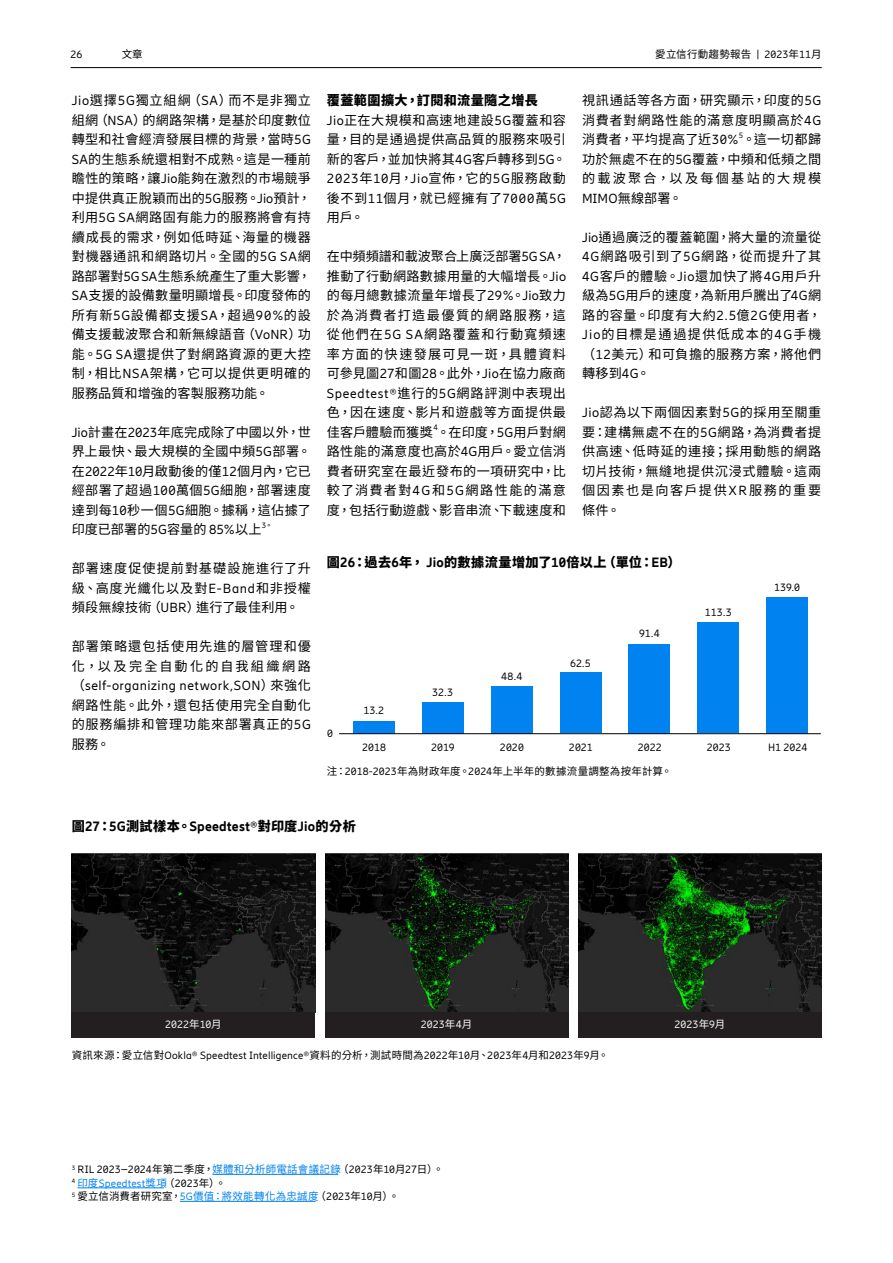
<style>
.page{position:relative;width:893px;height:1263px;background:#fff}
.page>*{position:absolute;margin:0;border:0;box-sizing:border-box;transform-origin:0 0}
.Body_copy_indent_BLA{font:13.2px/19.5px "Noto Sans CJ Ktc";letter-spacing:.045em;color:#000;text-align:justify}
.Body_copy_BLACK{font:13.2px/19.5px "Noto Sans CJ Ktc";letter-spacing:.025em;color:#000;text-align:justify}
.Graph_title_BLACK{font:900 13.2px "Noto Sans CJ Ktc";letter-spacing:.03em;color:#000}
.Graph_title_BLACK-2{font:800 13.2px "Ericsson Hilda";letter-spacing:.01em;color:#000}
.Body_sub_BLACK{font:900 13.2px "Noto Sans CJ Ktc";letter-spacing:.03em;color:#000}
.Footnote_BLACK{font:10.5px "Ericsson Hilda";letter-spacing:.015em;color:#000}
.Footnote_BLACK-2{font:10.5px "Noto Sans CJ Ktc";letter-spacing:.02em;color:#000}
.Graph_copy_WHITE{font:10.5px "Ericsson Hilda";letter-spacing:.015em;color:#000}
.Footnote_BLACK-3{font:10.5px "Ericsson Hilda";letter-spacing:.02em;color:#0082f0}
.Graph_copy_WHITE-2{font:10.5px "Ericsson Hilda";letter-spacing:.015em;color:#fafafa}
.Body_copy_indent_BLA-2{font:7.65px "Ericsson Hilda";color:#000}
.s1{font-family:"Ericsson Hilda"}
.s2{font-family:"Noto Sans CJ Ktc"}
.s3{font-family:"Ericsson Hilda";font-weight:800}
.s4{font-family:"Noto Sans CJ Ktc";font-weight:900}
.s5{font-family:"Noto Sans CJ Ktc";color:#0082f0}
.s6{font-family:"Noto Sans CJ Ktc";color:#000}
.s7{color:#000}
.s8{font-family:"Ericsson Hilda";color:#0082f0}
.s9{color:#0082f0}
</style>
<div class="page">
<hr style="left:71px;top:67px;width:751px;height:1px;background:#000">
<hr style="left:212px;top:1174px;width:126px;height:1px;background:#0082f0">
<hr style="left:78px;top:1187px;width:86px;height:1px;background:#0082f0">
<hr style="left:180px;top:1201px;width:136px;height:1px;background:#0082f0">
<img style="left:72px;top:853px;width:243px;height:159px">
<img style="left:325px;top:853px;width:243px;height:159px">
<img style="left:578px;top:853px;width:243px;height:159px">
<div style="left:72px;top:1012px;width:243px;height:26px;background:#231f20"></div>
<div style="left:325px;top:1012px;width:243px;height:26px;background:#231f20"></div>
<div style="left:578px;top:1012px;width:243px;height:26px;background:#231f20"></div>
<div style="left:353px;top:721px;width:42px;height:12px;background:#0082f0"></div>
<div style="left:422px;top:702px;width:42px;height:31px;background:#0082f0"></div>
<div style="left:491px;top:686px;width:42px;height:47px;background:#0082f0"></div>
<div style="left:559px;top:672px;width:42px;height:61px;background:#0082f0"></div>
<div style="left:628px;top:644px;width:42px;height:89px;background:#0082f0"></div>
<div style="left:697px;top:622px;width:42px;height:111px;background:#0082f0"></div>
<div style="left:766px;top:597px;width:42px;height:136px;background:#0082f0"></div>
<hr style="left:339px;top:733px;width:482px;height:1px;background:#000">
<p class="Footnote_BLACK-2" style="left:122px;top:48px;width:22px">文章</p>
<p class="Footnote_BLACK" style="left:71px;top:48px;width:13px">26</p>
<p class="Footnote_BLACK-2" style="left:655px;top:48px;width:168px">愛立信行動趨勢報告 <span class="s1">| 2023</span>年<span class="s1">11</span>月</p>
<p class="Body_copy_BLACK" style="left:72px;top:91px;width:241px"><span class="s1">Jio</span>選擇<span class="s1">5G</span>獨立組䋞（<span class="s1">SA</span>）而不是非獨立組網（<span class="s1">NSA</span>）的網路架構，是基於印度數位轉型和社會經濟發展目標的背景，當時<span class="s1">5G SA</span>的生態系統還相對不成熟。這是一種前瞻性的策略，讓<span class="s1">Jio</span>能夠在激烈的市場競爭中提供真正脫穎而出的<span class="s1">5G</span>服務。<span class="s1">Jio</span>預計，利用<span class="s1">5G SA</span>網路固有能力的服務將會有持續成長的需求，例如低時延、海量的機器對機器通訊和網路切片。全國的<span class="s1">5G SA</span>網路部署對<span class="s1">5G SA</span>生態系統產生了重大影響，<span class="s1">SA</span>支援的設備數量明顯增長。印度發佈的所有新<span class="s1">5G</span>設備都支援<span class="s1">SA</span>，超過<span class="s1">90%</span>的設備支援載波聚合和新無線語音（<span class="s1">VoNR</span>）功能。<span class="s1">5G SA</span>還提供了對網路資源的更大控制，相比<span class="s1">NSA</span>架構，它可以提供更明確的服務品質和增強的客製服務功能。</p>
<p class="Body_copy_indent_BLA" style="left:72px;top:422px;width:241px"><span class="s1">Jio</span>計畫在<span class="s1">2023</span>年底完成除了中國以外，世界上最快、最大規模的全國中頻<span class="s1">5G</span>部署。在<span class="s1">2022</span>年<span class="s1">10</span>月啟動後的僅<span class="s1">12</span>個月內，它已經部署了超過<span class="s1">100</span>萬個<span class="s1">5G</span>細胞，部署速度達到每<span class="s1">10</span>秒一個<span class="s1">5G</span>細胞。據稱，這佔據了印度已部署的<span class="s1">5G</span>容量的 <span class="s1">85%</span>以上</p>
<p class="Body_sub_BLACK" style="left:327px;top:93px;width:213px">覆蓋範圍擴大，訂閱和流量隨之增長</p>
<p class="Body_copy_indent_BLA" style="left:327px;top:110px;width:241px"><span class="s1">Jio</span>正在大規模和高速地建設<span class="s1">5G</span>覆蓋和容量，目的是通過提供高品質的服務來吸引新的客戶，並加快將其<span class="s1">4G</span>客戶轉移到<span class="s1">5G</span>。<span class="s1">2023</span>年<span class="s1">10</span>月，<span class="s1">Jio</span>宣佈，它的<span class="s1">5G</span>服務啟動後不到<span class="s1">11</span>個月，就已經擁有了<span class="s1">7000</span>萬<span class="s1">5G</span>用戶。</p>
<p class="Body_copy_indent_BLA" style="left:327px;top:247px;width:241px">在中頻頻譜和載波聚合上廣泛部署<span class="s1">5G SA</span>，推動了行動網路數據用量的大幅增長。<span class="s1">Jio</span>的每月總數據流量年增長了<span class="s1">29%</span>。<span class="s1">Jio</span>致力於為消費者打造最優質的網路服務，這從他們在<span class="s1">5G SA</span>網路覆蓋和行動寬頻速率方面的快速發展可見一斑，具體資料可參見圖<span class="s1">27</span>和圖<span class="s1">28</span>。此外，<span class="s1">Jio</span>在協力廠商<span class="s1">Speedtest®</span>進行的<span class="s1">5G</span>網路評測中表現出色，因在速度、影片和遊戲等方面提供最佳客戶體驗而獲獎。在印度，<span class="s1">5G</span>用戶對網</p>
<p class="Body_copy_indent_BLA" style="left:582px;top:91px;width:241px">視訊通話等各方面，研究顯示，印度的<span class="s1">5G</span>消費者對網路性能的滿意度明顯高於<span class="s1">4G</span>消費者，平均提高了近<span class="s1">30%</span> 。這一切都歸</p>
<p class="Body_copy_indent_BLA-2" style="left:739px;top:131px;width:6px">5</p>
<p class="Body_copy_indent_BLA" style="left:582px;top:149px;width:241px">功於無處不在的<span class="s1">5G</span>覆蓋，中頻和低頻之間的載波聚合，以及每個基站的大規模<span class="s1">MIMO</span>無線部署。</p>
<p class="Body_copy_indent_BLA" style="left:582px;top:227px;width:241px"><span class="s1">Jio</span>通過廣泛的覆蓋範圍，將大量的流量從<span class="s1">4G</span>網路吸引到了<span class="s1">5G</span>網路，從而提升了其<span class="s1">4G</span>客戶的體驗。<span class="s1">Jio</span>還加快了將<span class="s1">4G</span>用戶升級為<span class="s1">5G</span>用戶的速度，為新用戶騰出了<span class="s1">4G</span>網路的容量。印度有大約<span class="s1">2.5</span>億<span class="s1">2G</span>使用者，<span class="s1">Jio</span>的目標是通過提供低成本的<span class="s1">4G</span>手機（<span class="s1">12</span>美元）和可負擔的服務方案，將他們轉移到<span class="s1">4G</span>。</p>
<p class="Body_copy_indent_BLA" style="left:582px;top:403px;width:241px"><span class="s1">Jio</span>認為以下兩個因素對<span class="s1">5G</span>的採用至關重要：建構無處不在的<span class="s1">5G</span>網路，為消費者提供高速、低時延的連接；採用動態的網路切片技術，無縫地提供沉浸式體驗。這兩個因素也是向客戶提供<span class="s1">XR</span>服務的重要條件。</p>
<p class="Body_copy_indent_BLA-2" style="left:433px;top:423px;width:6px">4</p>
<p class="Body_copy_indent_BLA" style="left:327px;top:442px;width:241px">路性能的滿意度也高於<span class="s1">4G</span>用戶。愛立信消費者研究室在最近發布的一項研究中，比較了消費者對<span class="s1">4G</span>和<span class="s1">5G</span>網路性能的滿意度，包括行動遊戲、影音串流、下載速度和</p>
<p class="Body_copy_indent_BLA-2" style="left:262px;top:521px;width:13px">3<span class="s2">。</span></p>
<p class="Body_copy_indent_BLA" style="left:72px;top:559px;width:241px">部署速度促使提前對基礎設施進行了升級、高度光纖化以及對<span class="s1">E-Band</span>和非授權頻段無線技術（<span class="s1">UBR</span>）進行了最佳利用。</p>
<p class="Body_copy_indent_BLA" style="left:72px;top:637px;width:241px">部署策略還包括使用先進的層管理和優化，以及完全自動化的自我組織網路（<span class="s1">self-organizing network,SON</span>）來強化網路性能。此外，還包括使用完全自動化的服務編排和管理功能來部署真正的<span class="s1">5G</span>服務。</p>
<p class="Graph_title_BLACK" style="left:327px;top:555px;width:355px">圖<span class="s3">26</span>：過去<span class="s3">6</span>年， <span class="s3">Jio</span>的數據流量增加了<span class="s3">10</span>倍以上（單位：<span class="s3">EB</span>）</p>
<p class="Graph_copy_WHITE" style="left:774px;top:581px;width:27px">139.0</p>
<p class="Graph_copy_WHITE" style="left:705px;top:606px;width:28px">113.3</p>
<p class="Graph_copy_WHITE" style="left:639px;top:627px;width:22px">91.4</p>
<p class="Graph_copy_WHITE" style="left:570px;top:657px;width:22px">62.5</p>
<p class="Graph_copy_WHITE" style="left:501px;top:670px;width:22px">48.4</p>
<p class="Graph_copy_WHITE" style="left:432px;top:686px;width:22px">32.3</p>
<p class="Graph_copy_WHITE" style="left:363px;top:705px;width:22px">13.2</p>
<p class="Graph_copy_WHITE" style="left:327px;top:727px;width:7px">0</p>
<p class="Graph_copy_WHITE" style="left:362px;top:741px;width:25px">2018</p>
<p class="Graph_copy_WHITE" style="left:431px;top:741px;width:25px">2019</p>
<p class="Graph_copy_WHITE" style="left:500px;top:741px;width:25px">2020</p>
<p class="Graph_copy_WHITE" style="left:569px;top:741px;width:25px">2021</p>
<p class="Graph_copy_WHITE" style="left:638px;top:741px;width:25px">2022</p>
<p class="Graph_copy_WHITE" style="left:707px;top:741px;width:25px">2023</p>
<p class="Graph_copy_WHITE" style="left:768px;top:741px;width:41px">H1 2024</p>
<p class="Footnote_BLACK-2" style="left:327px;top:765px;width:346px">注：<span class="s1">2018-2023</span>年為財政年度。<span class="s1">2024</span>年上半年的數據流量調整為按年計算。</p>
<p class="Graph_title_BLACK-2" style="left:72px;top:819px;width:286px"><span class="s4">圖</span>27<span class="s4">：</span>5G<span class="s4">測試樣本。</span>Speedtest®<span class="s4">對印度</span>Jio<span class="s4">的分析</span></p>
<p class="Graph_copy_WHITE-2" style="left:165px;top:1019px;width:58px">2022<span class="s2">年</span>10<span class="s2">月</span></p>
<p class="Graph_copy_WHITE-2" style="left:421px;top:1019px;width:53px">2023<span class="s2">年</span>4<span class="s2">月</span></p>
<p class="Graph_copy_WHITE-2" style="left:674px;top:1019px;width:52px">2023<span class="s2">年</span>9<span class="s2">月</span></p>
<p class="Footnote_BLACK" style="left:72px;top:1049px;width:538px"><span class="s2">資訊來源：愛立信對</span>Ookla® Speedtest Intelligence®<span class="s2">資料的分析，測試時間為</span>2022<span class="s2">年</span>10<span class="s2">月、</span>2023<span class="s2">年</span>4<span class="s2">月和</span>2023<span class="s2">年</span>9<span class="s2">月。</span></p>
<p class="Footnote_BLACK" style="left:72px;top:1164px;width:374px"><sup>3</sup> RIL 2023–2024<span class="s2">年第二季度，</span><span class="s5">媒體和分析師電話會議記錄</span><span class="s2">（</span>2023<span class="s2">年</span>10<span class="s2">月</span>27<span class="s2">日）。</span></p>
<p class="Footnote_BLACK-3" style="left:72px;top:1177px;width:156px"><sup>4</sup> <span class="s2">印度</span>Speedtest<span class="s2">獎項</span><span class="s6">（</span><span class="s7">2023</span><span class="s6">年）。</span></p>
<p class="Footnote_BLACK-2" style="left:72px;top:1190px;width:329px"><sup>5</sup> 愛立信消費者研究室，<span class="s8">5G</span><span class="s9">價值：將效能轉化為忠誠度</span>（<span class="s1">2023</span>年<span class="s1">10</span>月）。</p>
</div>
